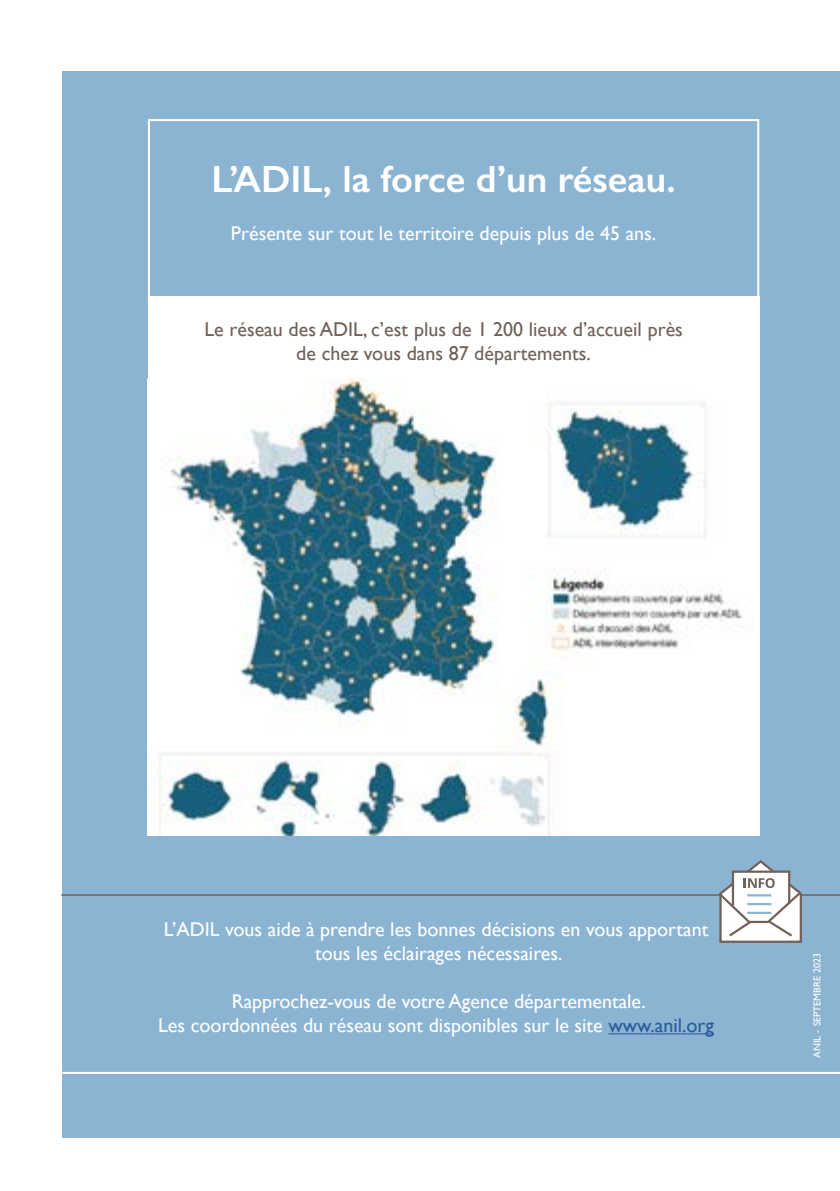
<style>
.page{position:relative;width:840px;height:1191px;background:#fff}
.page>*{position:absolute;margin:0;border:0;box-sizing:border-box;transform-origin:0 0}
.t1{font:600 38px "Gill Sans";color:#fff}
.t2{font:20px/24px "Gill Sans";color:#fff;text-align:center}
.t3{font:20px/24px "Gill Sans";color:#706159;text-align:center}
.t4{font:10px "Gill Sans";color:#fff}
.s1{color:#275b9b}
</style>
<div class="page">
<div style="left:62px;top:71px;width:777px;height:1066px;background:#8bb4d2"></div>
<hr style="left:0;top:1071px;width:839px;height:2px;background:#fff">
<div style="left:148px;top:296px;width:610px;height:539px;background:#fff"></div>
<div style="left:148px;top:119px;width:610px;height:186px;border:2px solid #fff"></div>
<hr style="left:61px;top:894px;width:778px;height:1px;background:#706159">
<svg style="left:715px;top:860px;width:87px;height:83px"></svg>
<hr style="left:746px;top:894px;width:24px;height:2px;background:#8bb4d2">
<hr style="left:746px;top:903px;width:24px;height:2px;background:#8bb4d2">
<hr style="left:746px;top:911px;width:24px;height:3px;background:#8bb4d2">
<img style="left:159px;top:378px;width:584px;height:457px">
<hr style="left:608px;top:1033px;width:105px;height:1px;background:#275b9b">
<h1 class="t1" style="left:211px;top:156px;width:465px">L’ADIL, la force d’un réseau.</h1>
<p class="t2" style="left:231px;top:222px;width:426px">Présente sur tout le territoire depuis plus de 45 ans.</p>
<p class="t3" style="left:204px;top:318px;width:480px">Le réseau des ADIL, c’est plus de 1 200 lieux d’accueil près de chez vous dans 87 départements.</p>
<p class="t2" style="left:164px;top:918px;width:545px">L’ADIL vous aide à prendre les bonnes décisions en vous apportant tous les éclairages nécessaires.</p>
<p class="t2" style="left:158px;top:990px;width:557px">Rapprochez-vous de votre Agence départementale.<br>Les coordonnées du réseau sont disponibles sur le site <span class="s1">www.anil.org</span></p>
<p class="t4" style="left:810px;top:1057px;width:106px;rotate:-90deg">ANIL - SEPTEMBRE 2023</p>
</div>
